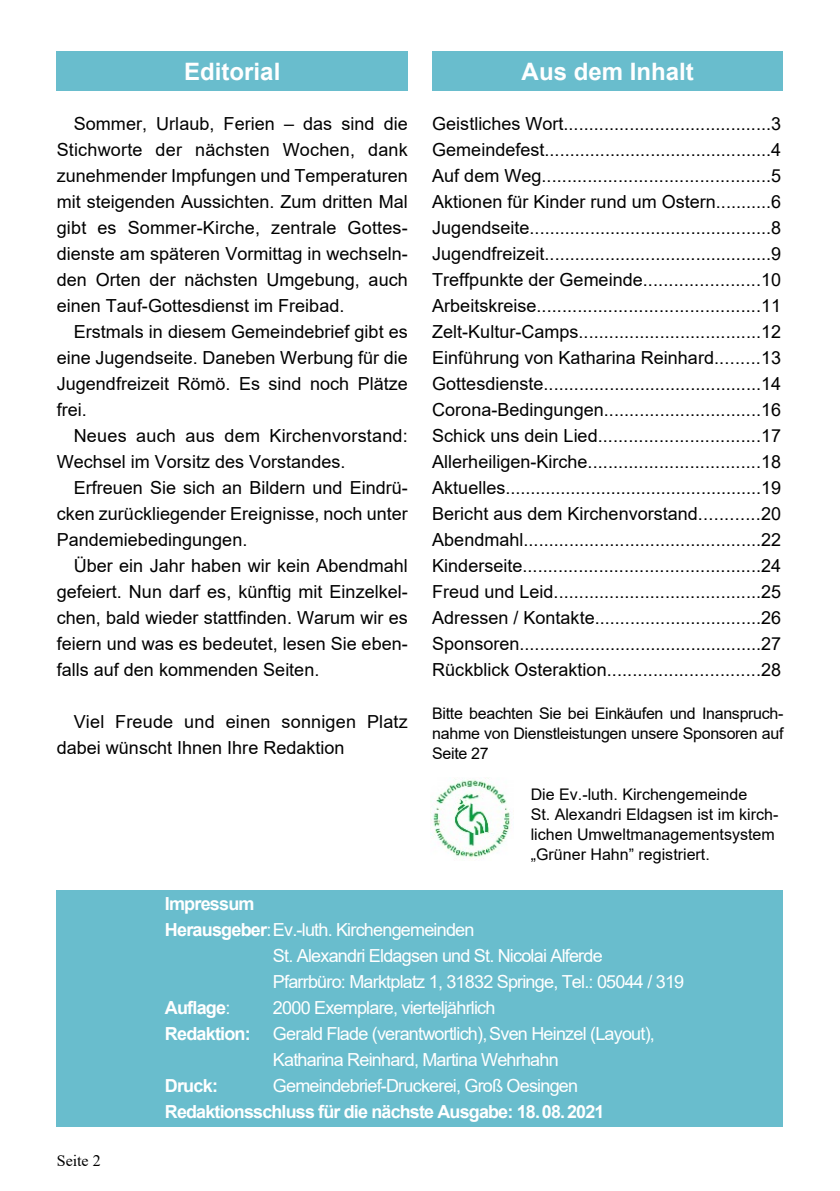
<style>
.page{position:relative;width:840px;height:1191px;background:#fff}
.page>*{position:absolute;margin:0;border:0;box-sizing:border-box;transform-origin:0 0}
.t1{font:700 24px "Arial";color:#fff}
.t2{font:18px/26px "Arial";color:#000;text-align:justify}
.t3{font:18px "Arial";letter-spacing:-.045em;color:#fff}
.t4{font:700 18px "Arial";letter-spacing:-.045em;color:#fff}
.t5{font:16px/20px "Arial";color:#000;text-align:justify}
.t6{font:16px "Times New Roman";color:#000}
.s1{font-weight:700}
.s2{font-weight:400}
</style>
<div class="page">
<div style="left:57px;top:51px;width:350px;height:39px;background:#69bdcd"></div>
<div style="left:57px;top:890px;width:725px;height:236px;background:#69bdcd"></div>
<div style="left:432px;top:51px;width:350px;height:39px;background:#69bdcd"></div>
<img style="left:430px;top:778px;width:81px;height:80px">
<h1 class="t1" style="left:184px;top:62px;width:98px">Editorial</h1>
<h1 class="t1" style="left:521px;top:62px;width:174px">Aus dem Inhalt</h1>
<p class="t2" style="left:432px;top:112px;width:350px">Geistliches Wort.........................................3<br>Gemeindefest.............................................4<br>Auf dem Weg.............................................5<br>Aktionen für Kinder rund um Ostern...........6<br>Jugendseite................................................8<br>Jugendfreizeit.............................................9<br>Treffpunkte der Gemeinde.......................10<br>Arbeitskreise............................................11<br>Zelt-Kultur-Camps....................................12<br>Einführung von Katharina Reinhard.........13<br>Gottesdienste...........................................14<br>Corona-Bedingungen...............................16<br>Schick uns dein Lied................................17<br>Allerheiligen-Kirche..................................18<br>Aktuelles...................................................19<br>Bericht aus dem Kirchenvorstand............20<br>Abendmahl...............................................22<br>Kinderseite...............................................24<br>Freud und Leid.........................................25<br>Adressen / Kontakte.................................26<br>Sponsoren................................................27<br>Rückblick Osteraktion..............................28</p>
<p class="t2" style="left:57px;top:112px;width:352px;text-indent:17px">Sommer, Urlaub, Ferien – das sind die Stichworte der nächsten Wochen, dank zunehmender Impfungen und Temperaturen mit steigenden Aussichten. Zum dritten Mal gibt es Sommer-Kirche, zentrale Gottes&shy;dienste am späteren Vormittag in wechseln&shy;den Orten der nächsten Umgebung, auch einen Tauf-Gottesdienst im Freibad.</p>
<p class="t2" style="left:57px;top:320px;width:352px;text-indent:17px">Erstmals in diesem Gemeindebrief gibt es eine Jugendseite. Daneben Werbung für die Jugendfreizeit Römö. Es sind noch Plätze frei.</p>
<p class="t2" style="left:57px;top:424px;width:352px;text-indent:17px">Neues auch aus dem Kirchenvorstand:<br>Wechsel im Vorsitz des Vorstandes.</p>
<p class="t2" style="left:57px;top:476px;width:352px;text-indent:17px">Erfreuen Sie sich an Bildern und Eindrü&shy;cken zurückliegender Ereignisse, noch unter Pandemiebedingungen.</p>
<p class="t2" style="left:57px;top:554px;width:352px;text-indent:17px">Über ein Jahr haben wir kein Abendmahl gefeiert. Nun darf es, künftig mit Einzelkel&shy;chen, bald wieder stattfinden. Warum wir es feiern und was es bedeutet, lesen Sie eben&shy;falls auf den kommenden Seiten.</p>
<p class="t2" style="left:57px;top:710px;width:352px;text-indent:17px">Viel Freude und einen sonnigen Platz dabei wünscht Ihnen Ihre Redaktion</p>
<p class="t5" style="left:432px;top:705px;width:352px">Bitte beachten Sie bei Einkäufen und Inanspruch&shy;nahme von Dienstleistungen unsere Sponsoren auf Seite 27</p>
<p class="t5" style="left:530px;top:785px;width:249px;text-align:left">Die Ev.-luth. Kirchengemeinde<br>St. Alexandri Eldagsen ist im kirch&shy;lichen Umweltmanagementsystem „Grüner Hahn” registriert.</p>
<p class="t6" style="left:57px;top:1155px;width:45px">Seite 2</p>
<p class="t4" style="left:165px;top:897px;width:91px">Impressum</p>
<p class="t3" style="left:165px;top:923px;width:311px"><span class="s1">Herausgeber</span>: Ev.-luth. Kirchengemeinden</p>
<p class="t3" style="left:273px;top:949px;width:331px">St. Alexandri Eldagsen und St. Nicolai Alferde</p>
<p class="t3" style="left:273px;top:975px;width:412px">Pfarrbüro: Marktplatz 1, 31832 Springe, Tel.: 05044 / 319</p>
<p class="t4" style="left:165px;top:1001px;width:67px">Auflage<span class="s2">:</span></p>
<p class="t3" style="left:273px;top:1001px;width:224px">2000 Exemplare, vierteljährlich</p>
<p class="t3" style="left:165px;top:1027px;width:491px"><span class="s1">Redaktion:</span> Gerald Flade (verantwortlich), Sven Heinzel (Layout),</p>
<p class="t3" style="left:273px;top:1053px;width:287px">Katharina Reinhard, Martina Wehrhahn</p>
<p class="t4" style="left:165px;top:1079px;width:55px">Druck:</p>
<p class="t3" style="left:273px;top:1079px;width:306px">Gemeindebrief-Druckerei, Groß Oesingen</p>
<p class="t4" style="left:165px;top:1105px;width:441px">Redaktionsschluss für die nächste Ausgabe: 18. 08. 2021</p>
</div>
